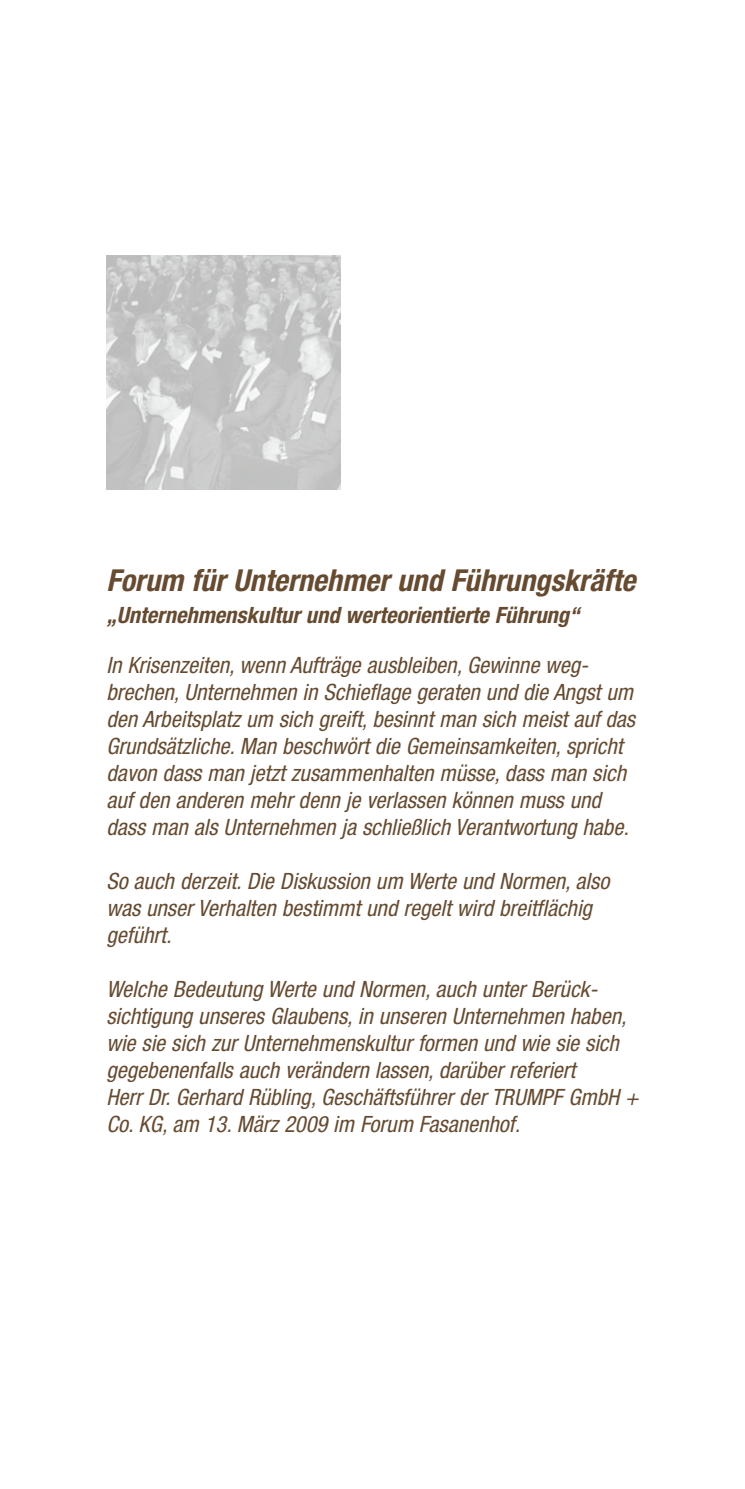
<style>
.page{position:relative;width:745px;height:1489px;background:#fff}
.page>*{position:absolute;margin:0;border:0;box-sizing:border-box;transform-origin:0 0}
.t1{font:italic 700 condensed 30.25px "Helvetica Neue";color:#664b31}
.t2{font:italic condensed 22.5px/27px "Helvetica Neue";color:#664b31}
.t3{font:italic 700 condensed 22.5px "Helvetica Neue";color:#664b31}
</style>
<div class="page">
<img style="left:106px;top:256px;width:234px;height:234px">
<p class="t1" style="left:106px;top:569px;width:536px">Forum für Unternehmer und Führungskräfte</p>
<p class="t3" style="left:106px;top:607px;width:478px">„Unternehmenskultur und werteorientierte Führung“</p>
<p class="t2" style="left:106px;top:653px;width:534px">In Krisenzeiten, wenn Aufträge ausbleiben, Gewinne weg&shy;brechen, Unternehmen in Schieflage geraten und die Angst um den Arbeitsplatz um sich greift, besinnt man sich meist auf das Grundsätzliche. Man beschwört die Gemeinsamkeiten, spricht davon dass man jetzt zusammenhalten müsse, dass man sich auf den anderen mehr denn je verlassen können muss und dass man als Unternehmen ja schließlich Verantwortung habe.</p>
<p class="t2" style="left:106px;top:869px;width:508px">So auch derzeit. Die Diskussion um Werte und Normen, also was unserVerhalten bestimmt und regelt wird breitflächig geführt.</p>
<p class="t2" style="left:106px;top:977px;width:537px">Welche Bedeutung Werte und Normen, auch unter Berück&shy;sichtigung unseres Glaubens, in unseren Unternehmen haben, wie sie sich zur Unternehmenskultur formen und wie sie sich gegebenenfalls auch verändern lassen, darüber referiert<br>Herr Dr. Gerhard Rübling, Geschäftsführer derTRUMPF GmbH + Co. KG, am 13. März 2009 im Forum Fasanenhof.</p>
</div>
